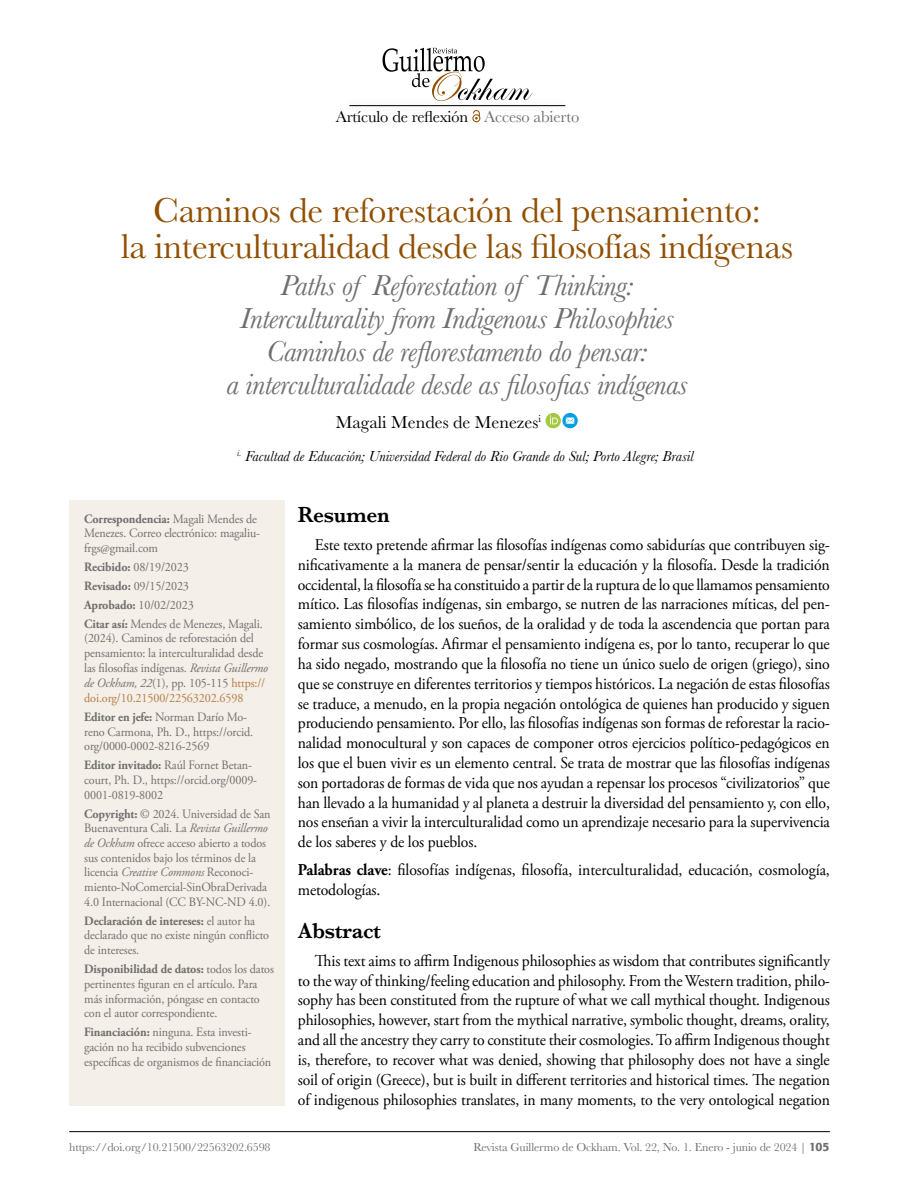
<style>
.page{position:relative;width:915px;height:1191px;background:#fff}
.page>*{position:absolute;margin:0;border:0;box-sizing:border-box;transform-origin:0 0}
.t1{font:36px/36px "Baskerville";letter-spacing:-.01em;color:#914f00;text-align:center}
.t2{font:italic 30px/33px "Baskerville";letter-spacing:-.015em;color:#706f6f;text-align:center}
.t3{font:600 22.5px "Baskerville";letter-spacing:-.01em;color:#000;scale:.95 1}
.t4{font:18px "Baskerville";color:#000}
.t5{font:16.5px/19.8px "Adobe Garamond Pro";letter-spacing:-.01em;color:#000;text-align:justify;scale:.95 1}
.t6{font:16.5px "Baskerville";letter-spacing:-.01em;color:#000}
.t7{font:italic 15px "Baskerville";color:#000}
.t8{font:12.75px/14.7px "Adobe Garamond Pro";letter-spacing:-.01em;color:#706f6f;scale:.95 1}
.t9{font:12px "Baskerville";letter-spacing:-.01em;color:#706f6f}
.s1{color:#706f6f}
.s2{font-weight:700}
.s3{font-style:italic}
.s4{color:#b47c42}
.s5{font-family:"Formata";font-weight:500}
</style>
<div class="page">
<div style="left:69px;top:500px;width:216px;height:606px;background:#f5efe9"></div>
<hr style="left:69px;top:1131px;width:760px;height:1px;background:#000">
<svg style="left:472px;top:114px;width:8px;height:8px"></svg>
<svg style="left:382px;top:48px;width:150px;height:49px"></svg>
<div style="left:342px;top:97px;width:230px;height:17px;background:#000;opacity:.3"></div>
<hr style="left:349px;top:105px;width:216px;height:1px;background:#000">
<svg style="left:545px;top:413px;width:15px;height:15px"></svg>
<svg style="left:549px;top:415px;width:8px;height:9px"></svg>
<svg style="left:562px;top:413px;width:15px;height:15px"></svg>
<svg style="left:565px;top:417px;width:9px;height:7px"></svg>
<p class="t6" style="left:335px;top:106px;width:245px">Artículo de reflexión <span class="s1">Acceso abierto</span></p>
<h1 class="t1" style="left:121px;top:192px;width:673px">Caminos de reforestación del pensamiento:<br>la interculturalidad desde las filosofías indígenas</h1>
<h2 class="t2" style="left:226px;top:269px;width:462px">Paths of Reforestation of Thinking:<br>Interculturality from Indigenous Philosophies Caminhos de reflorestamento do pensar:<br>a interculturalidade desde as filosofias indígenas</h2>
<p class="t4" style="left:335px;top:411px;width:207px">Magali Mendes de Menezes<sup>i</sup></p>
<p class="t7" style="left:237px;top:446px;width:458px"><sup>i.</sup> Facultad de Educación; Universidad Federal do Rio Grande do Sul; Porto Alegre; Brasil</p>
<p class="t8" style="left:84px;top:511px;width:186px"><span class="s2">Correspondencia:</span> Magali Mendes de<br>Menezes. Correo electrónico: magaliu&shy;frgs@gmail.com</p>
<p class="t8" style="left:84px;top:558px;width:189px;line-height:18.9px"><span class="s2">Recibido:</span> 08/19/2023<br><span class="s2">Revisado:</span> 09/15/2023<br><span class="s2">Aprobado:</span> 10/02/2023<br><span class="s2">Citar así:</span> Mendes de Menezes, Magali.</p>
<p class="t8" style="left:84px;top:631px;width:195px">(2024). Caminos de reforestación del pensamiento: la interculturalidad desde las filosofías indígenas. <span class="s3">Revista Guillermo de Ockham, 22</span>(1), pp. 105-115 <span class="s4">https:// doi.org/10.21500/22563202.6598</span></p>
<p class="t8" style="left:84px;top:710px;width:179px"><span class="s2">Editor en jefe:</span> Norman Darío Mo&shy;reno Carmona, Ph. D., https://orcid. org/0000-0002-8216-2569</p>
<p class="t8" style="left:84px;top:758px;width:183px"><span class="s2">Editor invitado:</span> Raúl Fornet Betan&shy;court, Ph. D., https://orcid.org/0009-<br>0001-0819-8002</p>
<p class="t8" style="left:84px;top:806px;width:197px"><span class="s2">Copyright:</span> © 2024. Universidad de San Buenaventura Cali. La <span class="s3">Revista Guillermo de Ockham</span> ofrece acceso abierto a todos sus contenidos bajo los términos de la licencia <span class="s3">Creative Commons</span> Reconoci&shy;miento-NoComercial-SinObraDerivada 4.0 Internacional (CC BY-NC-ND 4.0).</p>
<p class="t8" style="left:84px;top:913px;width:196px"><span class="s2">Declaración de intereses:</span> el autor ha declarado que no existe ningún conflicto de intereses.</p>
<p class="t8" style="left:84px;top:962px;width:201px"><span class="s2">Disponibilidad de datos:</span> todos los datos pertinentes figuran en el artículo. Para más información, póngase en contacto con el autor correspondiente.</p>
<p class="t8" style="left:84px;top:1025px;width:198px"><span class="s2">Financiación:</span> ninguna. Esta investi&shy;gación no ha recibido subvenciones específicas de organismos de financiación</p>
<p class="t9" style="left:69px;top:1139px;width:203px">https://doi.org/10.21500/22563202.6598</p>
<h3 class="t3" style="left:298px;top:498px;width:98px">Resumen</h3>
<p class="t5" style="left:298px;top:535px;width:561px;text-indent:17px">Este texto pretende afirmar las filosofías indígenas como sabidurías que contribuyen sig&shy;nificativamente a la manera de pensar/sentir la educación y la filosofía. Desde la tradición occidental, la filosofía se ha constituido a partir de la ruptura de lo que llamamos pensamiento mítico. Las filosofías indígenas, sin embargo, se nutren de las narraciones míticas, del pen&shy;samiento simbólico, de los sueños, de la oralidad y de toda la ascendencia que portan para formar sus cosmologías. Afirmar el pensamiento indígena es, por lo tanto, recuperar lo que ha sido negado, mostrando que la filosofía no tiene un único suelo de origen (griego), sino que se construye en diferentes territorios y tiempos históricos. La negación de estas filosofías se traduce, a menudo, en la propia negación ontológica de quienes han producido y siguen produciendo pensamiento. Por ello, las filosofías indígenas son formas de reforestar la racio&shy;nalidad monocultural y son capaces de componer otros ejercicios político-pedagógicos en los que el buen vivir es un elemento central. Se trata de mostrar que las filosofías indígenas son portadoras de formas de vida que nos ayudan a repensar los procesos “civilizatorios” que han llevado a la humanidad y al planeta a destruir la diversidad del pensamiento y, con ello, nos enseñan a vivir la interculturalidad como un aprendizaje necesario para la supervivencia de los saberes y de los pueblos.</p>
<p class="t5" style="left:298px;top:861px;width:561px"><span class="s2">Palabras clave</span>: filosofías indígenas, filosofía, interculturalidad, educación, cosmología, metodologías.</p>
<h3 class="t3" style="left:298px;top:914px;width:89px">Abstract</h3>
<p class="t5" style="left:298px;top:951px;width:561px;text-indent:17px">This text aims to affirm Indigenous philosophies as wisdom that contributes significantly to the way of thinking/feeling education and philosophy. From the Western tradition, philo&shy;sophy has been constituted from the rupture of what we call mythical thought. Indigenous philosophies, however, start from the mythical narrative, symbolic thought, dreams, orality, and all the ancestry they carry to constitute their cosmologies. To affirm Indigenous thought is, therefore, to recover what was denied, showing that philosophy does not have a single soil of origin (Greece), but is built in different territories and historical times. The negation of indigenous philosophies translates, in many moments, to the very ontological negation</p>
<p class="t9" style="left:473px;top:1139px;width:357px">Revista Guillermo de Ockham. Vol. 22, No. 1. Enero - junio de 2024 | <span class="s5">105</span></p>
</div>
